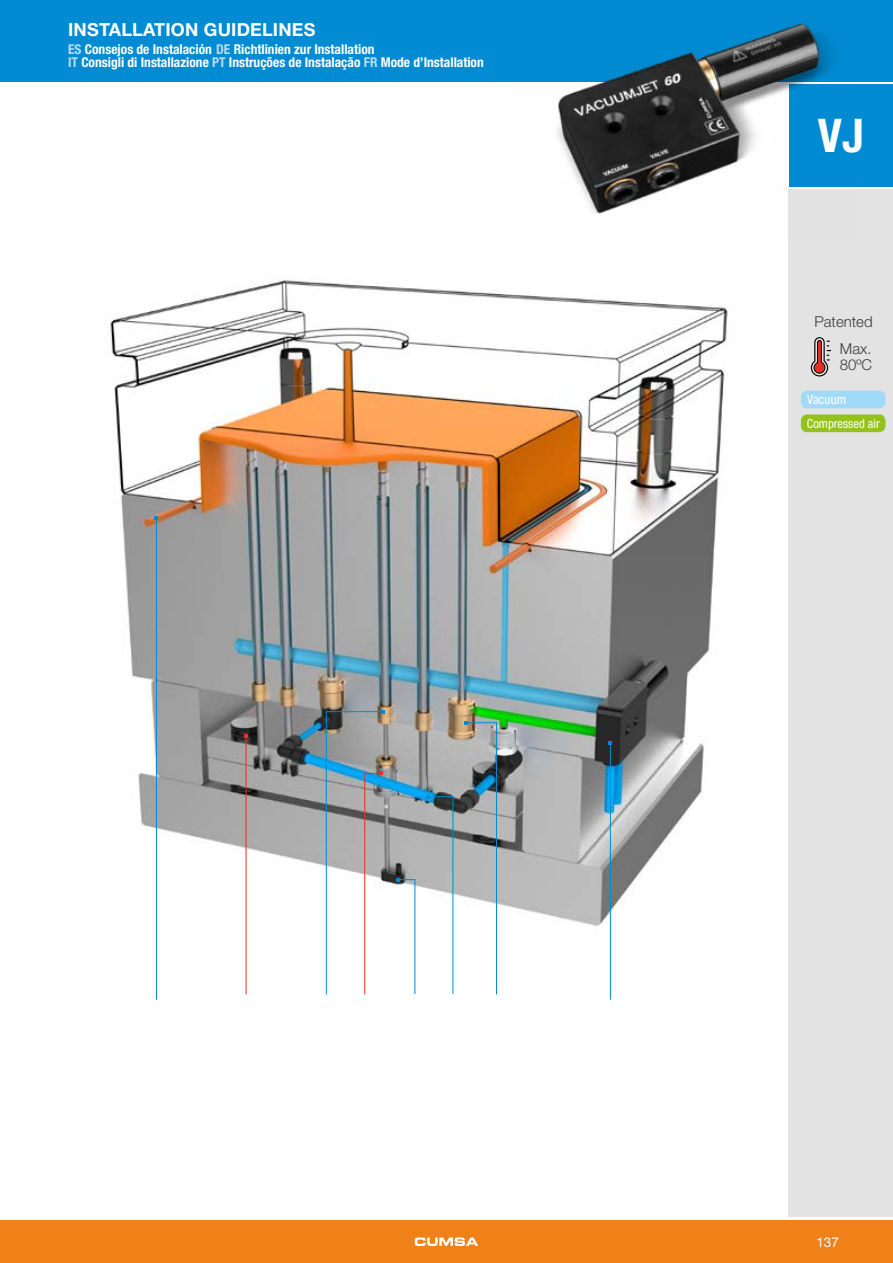
<style>
.page{position:relative;width:893px;height:1263px;background:#fff}
.page>*{position:absolute;margin:0;border:0;box-sizing:border-box;transform-origin:0 0}
._01_Nom_peça{font:700 condensed 46.5px "Helvetica Neue LT Std";color:#fff}
.t1{font:700 18px "Helvetica Neue LT Std";letter-spacing:.01em;color:#fff}
.t2{font:300 15px "Helvetica Neue LT Std";color:#3c3c3b}
.t3{font:700 condensed 13.5px/13.5px "Helvetica Neue LT Std";color:#fff}
.t4{font:13.5px "Helvetica Neue LT Std";color:#fff}
.t5{font:condensed 13.2px "Helvetica Neue LT Std";color:#fff}
.t6{font:condensed 12.6px "Helvetica Neue LT Std";color:#fff}
.t7{font:condensed 11.85px "Helvetica Neue LT Std";color:#fff}
.s1{color:#bcdbf4}
</style>
<div class="page">
<div style="left:0;top:1220px;width:893px;height:43px;background:#f08018"></div>
<svg style="left:415px;top:1237px;width:63px;height:9px"></svg>
<div style="left:789px;top:189px;width:104px;height:1027px;background:#e3e3e3"></div>
<div style="left:0;top:0;width:893px;height:82px;background:#008bd2"></div>
<img style="left:110px;top:277px;width:618px;height:664px">
<svg style="left:811px;top:337px;width:20px;height:39px"></svg>
<div style="left:789px;top:84px;width:104px;height:102px;background:#008bd2"></div>
<img style="left:557px;top:23px;width:299px;height:217px">
<div style="left:801px;top:391px;width:84px;height:17px;background:#a1daf8;border-radius:6px"></div>
<div style="left:801px;top:414px;width:84px;height:18px;background:#95c11f;border-radius:6px"></div>
<hr style="left:156px;top:517px;width:1px;height:483px;background:#008bd2">
<hr style="left:610px;top:743px;width:1px;height:257px;background:#008bd2">
<svg style="left:464px;top:721px;width:33px;height:274px"></svg>
<svg style="left:326px;top:710px;width:59px;height:285px"></svg>
<svg style="left:397px;top:878px;width:19px;height:117px"></svg>
<svg style="left:427px;top:795px;width:27px;height:199px"></svg>
<hr style="left:246px;top:736px;width:1px;height:258px;background:#e63026">
<p class="t1" style="left:68px;top:18px;width:249px">INSTALLATION GUIDELINES</p>
<p class="t3" style="left:68px;top:42px;width:417px"><span class="s1">ES</span> Consejos de Instalación <span class="s1">DE</span> Richtlinien zur Installation<br><span class="s1">IT</span> Consigli di Installazione <span class="s1">PT</span> Instruções de Instalação <span class="s1">FR</span> Mode d’Installation</p>
<p class="_01_Nom_peça" style="left:818px;top:107px;width:47px">VJ</p>
<p class="t2" style="left:814px;top:313px;width:60px">Patented</p>
<p class="t2" style="left:840px;top:339px;width:33px">Max.</p>
<p class="t2" style="left:840px;top:356px;width:34px">80ºC</p>
<p class="t5" style="left:807px;top:392px;width:41px">Vacuum</p>
<p class="t6" style="left:807px;top:416px;width:74px">Compressed air</p>
<p class="t7" style="left:817px;top:413px;width:56px">Compressed</p>
<p class="t4" style="left:816px;top:1234px;width:24px">137</p>
</div>
